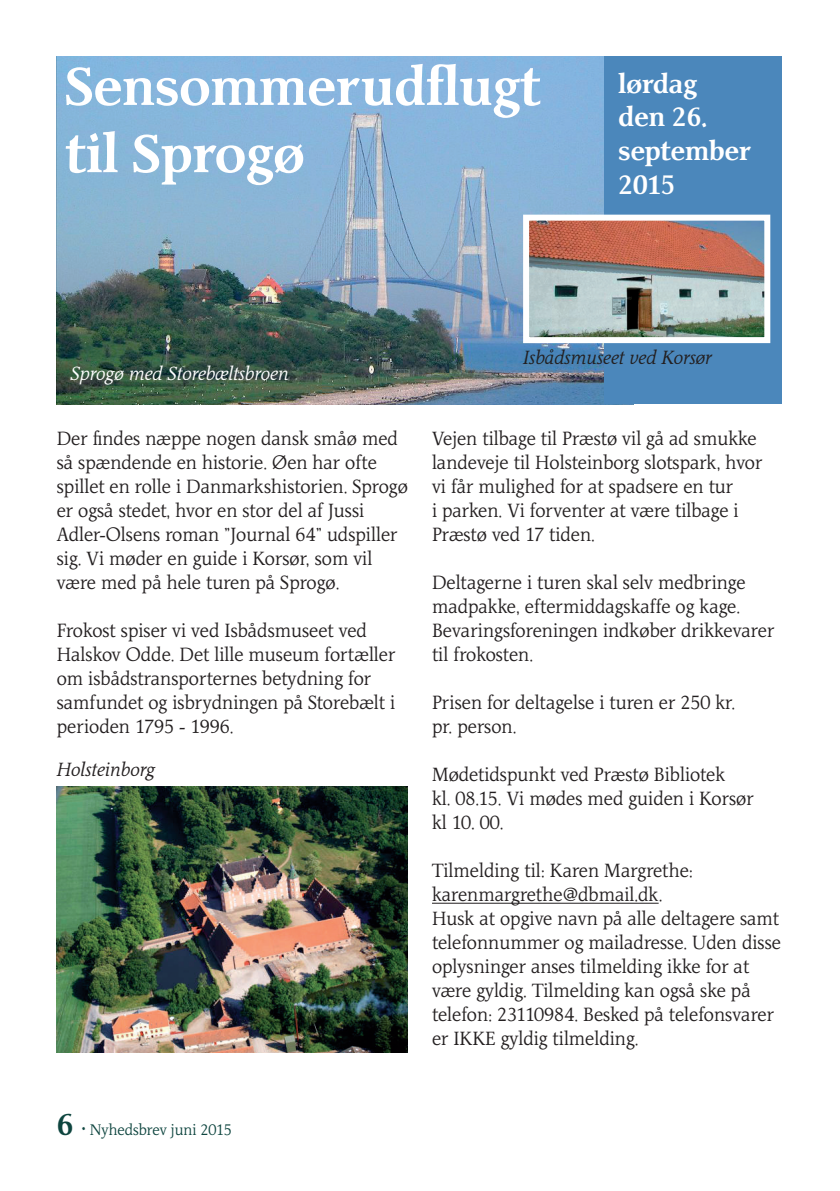
<style>
.page{position:relative;width:840px;height:1191px;background:#fff}
.page>*{position:absolute;margin:0;border:0;box-sizing:border-box;transform-origin:0 0}
.t1{font:700 56px/67.2px "Jante Antiqua";color:#fff}
.t2{font:700 28px/33.6px "Jante Antiqua";color:#fff}
.t3{font:20px/24px "Jante Antiqua";color:#231f20}
.t4{font:italic 20px "Jante Antiqua";color:#231f20}
.t5{font:italic 20px "Jante Antiqua";color:#fff}
.t6{font:16px "Jante Antiqua";color:#0e453f}
.s1{font-weight:700;font-size:32px}
.s2{font-weight:700;font-size:20px}
</style>
<div class="page">
<hr style="left:432px;top:902px;width:226px;height:1px;background:#231f20">
<img style="left:57px;top:787px;width:350px;height:265px">
<img style="left:57px;top:57px;width:547px;height:347px">
<div style="left:604px;top:57px;width:177px;height:347px;background:#4b87bb"></div>
<img style="left:530px;top:222px;width:232px;height:114px">
<div style="left:523px;top:215px;width:246px;height:128px;border:6px solid #fff"></div>
<p class="t1" style="left:65px;top:53px;width:476px">Sensommerudflugt til Sprogø</p>
<p class="t2" style="left:618px;top:67px;width:80px">lørdag</p>
<p class="t2" style="left:618px;top:100px;width:134px">den 26. september<br>2015</p>
<p class="t5" style="left:71px;top:362px;width:219px">Sprogø med Storebæltsbroen</p>
<p class="t3" style="left:57px;top:426px;width:352px">Der findes næppe nogen dansk småø med så spændende en historie. Øen har ofte spillet en rolle i Danmarkshistorien. Sprogø er også stedet, hvor en stor del af Jussi Adler-Olsens roman ”Journal 64” udspiller sig. Vi møder en guide i Korsør, som vil være med på hele turen på Sprogø.</p>
<p class="t3" style="left:57px;top:618px;width:340px">Frokost spiser vi ved Isbådsmuseet ved Halskov Odde. Det lille museum fortæller om isbådstransporternes betydning for samfundet og isbrydningen på Storebælt i perioden 1795 - 1996.</p>
<p class="t4" style="left:57px;top:758px;width:100px">Holsteinborg</p>
<p class="t4" style="left:523px;top:346px;width:190px">Isbådsmuseet ved Korsør</p>
<p class="t3" style="left:432px;top:426px;width:332px">Vejen tilbage til Præstø vil gå ad smukke landeveje til Holsteinborg slotspark, hvor vi får mulighed for at spadsere en tur<br>i parken. Vi forventer at være tilbage i Præstø ved 17 tiden.</p>
<p class="t3" style="left:432px;top:570px;width:343px">Deltagerne i turen skal selv medbringe madpakke, eftermiddagskaffe og kage.<br>Bevaringsforeningen indkøber drikkevarer til frokosten.</p>
<p class="t3" style="left:432px;top:690px;width:304px">Prisen for deltagelse i turen er 250 kr.</p>
<p class="t3" style="left:432px;top:714px;width:86px">pr. person.</p>
<p class="t3" style="left:432px;top:762px;width:294px">Mødetidspunkt ved Præstø Bibliotek</p>
<p class="t3" style="left:432px;top:786px;width:323px">kl. 08.15. Vi mødes med guiden i Korsør</p>
<p class="t3" style="left:432px;top:810px;width:73px">kl 10. 00.</p>
<p class="t3" style="left:432px;top:858px;width:262px">Tilmelding til: Karen Margrethe:</p>
<p class="t3" style="left:432px;top:882px;width:232px">karenmargrethe@dbmail.dk.</p>
<p class="t3" style="left:432px;top:906px;width:350px">Husk at opgive navn på alle deltagere samt telefonnummer og mailadresse. Uden disse oplysninger anses tilmelding ikke for at være gyldig. Tilmelding kan også ske på telefon: 23110984. Besked på telefonsvarer er IKKE gyldig tilmelding.</p>
<p class="t6" style="left:57px;top:1120px;width:176px"><span class="s1">6</span> <span class="s2">·</span> Nyhedsbrev juni 2015</p>
</div>
